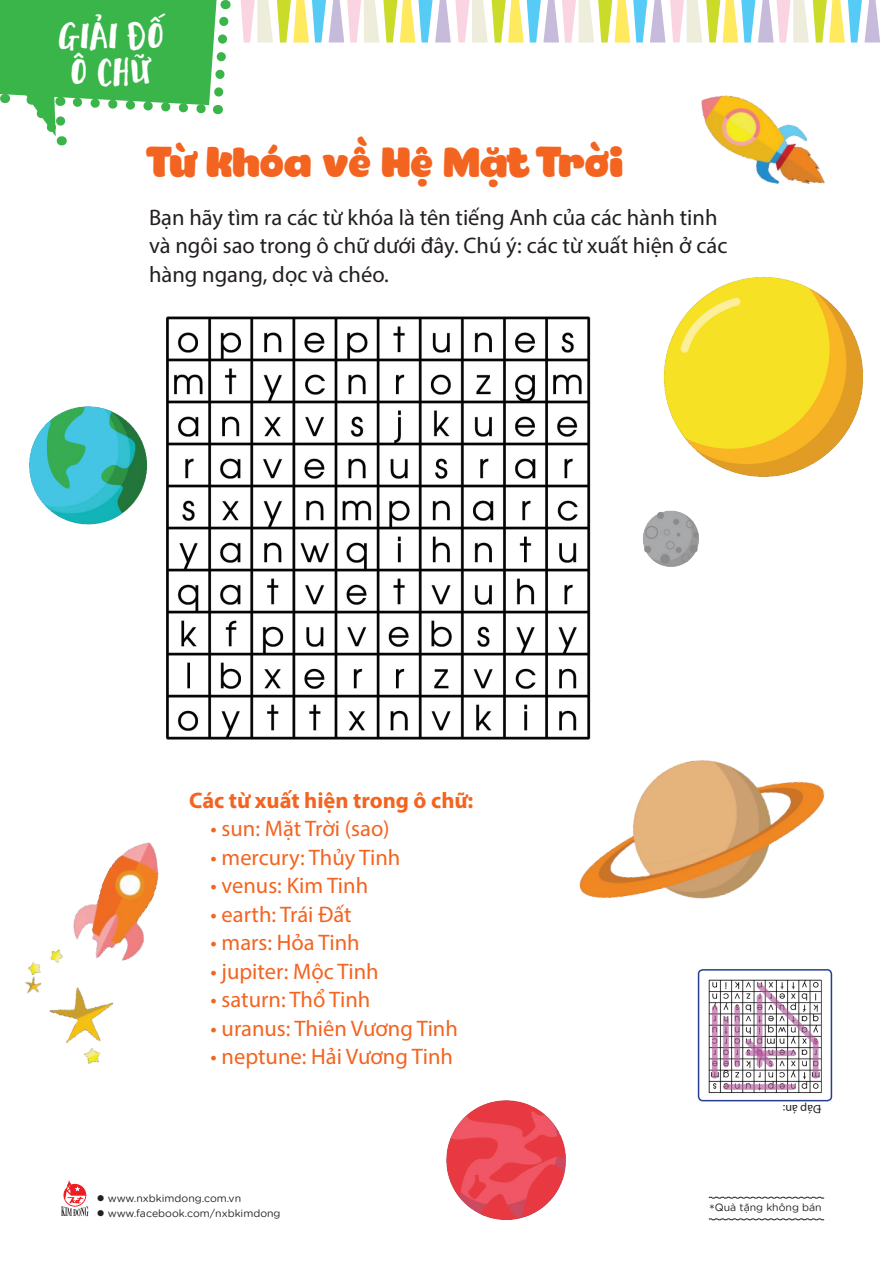
<style>
.page{position:relative;width:893px;height:1263px;background:#fff}
.page>*{position:absolute;margin:0;border:0;box-sizing:border-box;transform-origin:0 0}
.t1{font:42px "i Ciel Pony";color:#f36421}
.t2{font:36.9px "i Ciel KL Lemon Biscuit";color:#fff}
.t3{font:22.5px "Myriad Pro";color:#f36421}
.t4{font:22.5px/28.5px "Myriad Pro";color:#231f20}
.t5{font:700 22.5px "Myriad Pro";color:#f36421}
.t6{font:12px "Myriad Pro";color:#231f20}
.t7{font:10.5px "SVN Gotham Rounded";color:#231f20}
.s1{font-size:13.5px}
</style>
<div class="page">
<svg style="left:708px;top:1196px;width:117px;height:3px"></svg>
<svg style="left:708px;top:1218px;width:117px;height:2px"></svg>
<svg style="left:61px;top:1180px;width:28px;height:36px"></svg>
<img style="left:166px;top:316px;width:425px;height:424px">
<div style="left:698px;top:969px;width:134px;height:132px;border:2px solid #253f8e;border-radius:4px"></div>
<img style="left:708px;top:979px;width:114px;height:114px">
<svg style="left:241px;top:0;width:639px;height:43px"></svg>
<svg style="left:0;top:0;width:231px;height:146px"></svg>
<img style="left:643px;top:510px;width:56px;height:57px">
<img style="left:29px;top:406px;width:119px;height:119px">
<img style="left:664px;top:277px;width:199px;height:200px">
<img style="left:446px;top:1100px;width:120px;height:120px">
<img style="left:544px;top:729px;width:281px;height:170px">
<img style="left:25px;top:842px;width:134px;height:222px">
<img style="left:701px;top:95px;width:124px;height:89px">
<p class="t2" style="left:58px;top:6px;width:108px">Giải đố</p>
<p class="t2" style="left:71px;top:42px;width:82px">Ô CHỮ</p>
<p class="t1" style="left:150px;top:138px;width:475px">Từ khóa về Hệ Mặt Trời</p>
<p class="t4" style="left:149px;top:202px;width:580px">Bạn hãy tìm ra các từ khóa là tên tiếng Anh của các hành tinh và ngôi sao trong ô chữ dưới đây. Chú ý: các từ xuất hiện ở các hàng ngang, dọc và chéo.</p>
<p class="t5" style="left:189px;top:785px;width:286px">Các từ xuất hiện trong ô chữ:</p>
<p class="t3" style="left:210px;top:815px;width:181px">• sun: Mặt Trời (sao)</p>
<p class="t3" style="left:210px;top:843px;width:191px">• mercury: Thủy Tinh</p>
<p class="t3" style="left:210px;top:872px;width:159px">• venus: Kim Tinh</p>
<p class="t3" style="left:210px;top:900px;width:143px">• earth: Trái Đất</p>
<p class="t3" style="left:210px;top:929px;width:151px">• mars: Hỏa Tinh</p>
<p class="t3" style="left:210px;top:957px;width:170px">• jupiter: Mộc Tinh</p>
<p class="t3" style="left:210px;top:986px;width:161px">• saturn: Thổ Tinh</p>
<p class="t3" style="left:210px;top:1014px;width:249px">• uranus: Thiên Vương Tinh</p>
<p class="t3" style="left:210px;top:1043px;width:244px">• neptune: Hải Vương Tinh</p>
<p class="t7" style="left:97px;top:1190px;width:146px">● www.nxbkimdong.com.vn</p>
<p class="t7" style="left:97px;top:1205px;width:185px">● www.facebook.com/nxbkimdong</p>
<p class="t6" style="left:821px;top:1117px;width:40px;rotate:-180deg">Đáp án:</p>
<p class="t7" style="left:709px;top:1200px;width:114px"><span class="s1">*</span>Quà tặng không bán</p>
</div>
